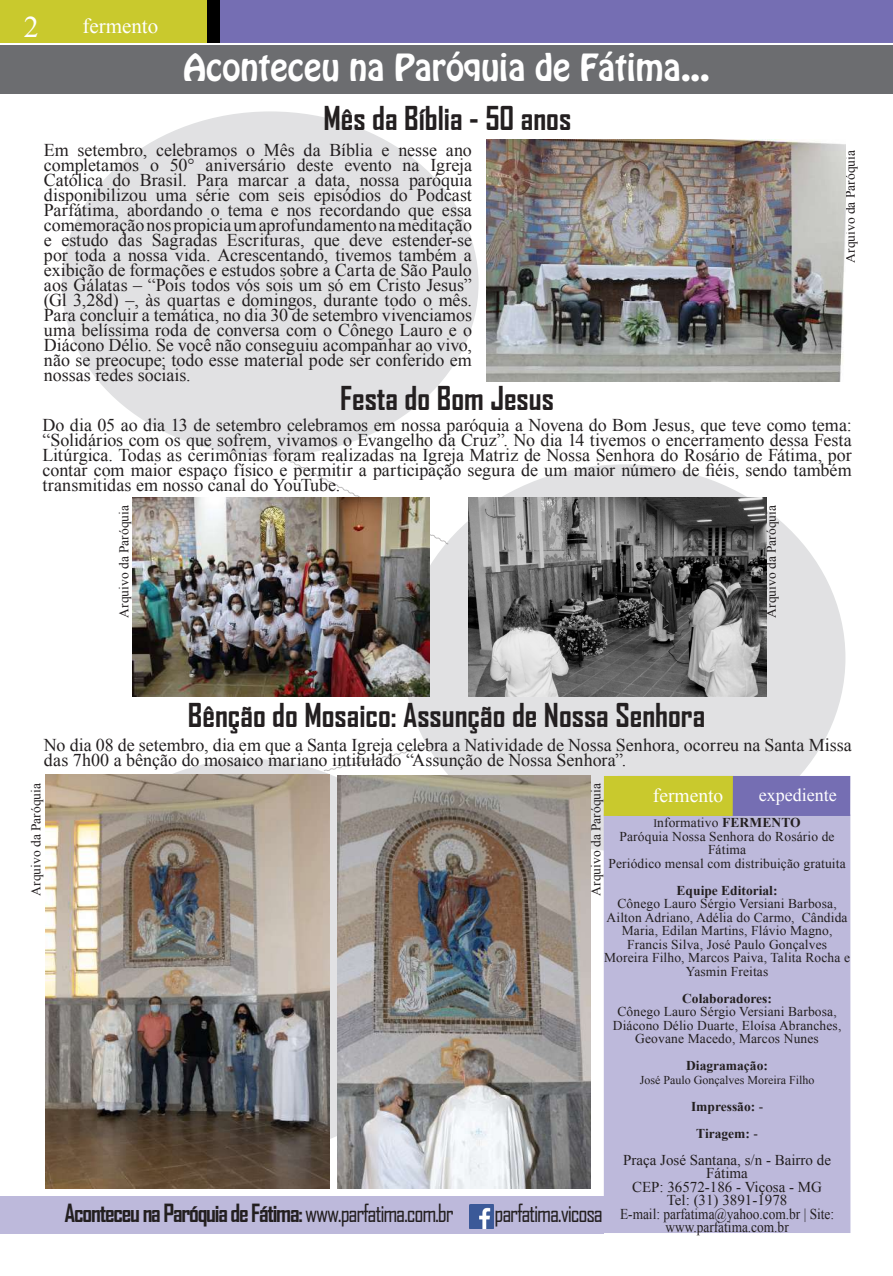
<style>
.page{position:relative;width:893px;height:1276px;background:#fff}
.page>*{position:absolute;margin:0;border:0;box-sizing:border-box;transform-origin:0 0}
.t1{font:33px "Hobo Std";color:#fff}
.t2{font:700 31.5px "Agency FB";color:#231f20}
.t3{font:30px "Times New Roman";color:#fff}
.t4{font:700 24px "Agency FB";letter-spacing:-.05em;color:#231f20}
.t5{font:24px "Agency FB";letter-spacing:-.05em;color:#231f20}
.t6{font:21px "Times New Roman";color:#fff}
.t7{font:19.5px "Times New Roman";color:#fff}
.t8{font:18px/15px "Times New Roman";color:#231f20;text-align:justify}
.t9{font:18px "Times New Roman";color:#fff}
.t10{font:15px/13.5px "Times New Roman";color:#231f20;text-align:center}
.t11{font:13.5px/13.5px "Times New Roman";letter-spacing:.01em;color:#231f20;text-align:center}
.t12{font:700 13.5px/27px "Times New Roman";color:#231f20;text-align:center}
.t13{font:12px "Times New Roman";color:#231f20}
.s1{font-size:11.25px}
.s2{font-weight:700}
.s3{font-weight:400}
</style>
<div class="page">
<div style="left:219px;top:0;width:674px;height:43px;background:#756eb3"></div>
<div style="left:0;top:0;width:207px;height:43px;background:#c9c92d"></div>
<div style="left:207px;top:0;width:12px;height:43px;background:#000"></div>
<div style="left:404px;top:465px;width:441px;height:385px;background:#e1e1e3;border-radius:50%"></div>
<div style="left:0;top:1196px;width:604px;height:37px;background:#bdb9db"></div>
<div style="left:604px;top:814px;width:246px;height:419px;background:#bdb9db"></div>
<div style="left:618px;top:776px;width:231px;height:39px;background:#756eb3"></div>
<div style="left:618px;top:776px;width:232px;height:40px;border:2px solid #756eb3"></div>
<div style="left:604px;top:776px;width:129px;height:40px;background:#c9c92d"></div>
<div style="left:0;top:46px;width:893px;height:48px;background:#6c6d70"></div>
<img style="left:470px;top:1204px;width:24px;height:24px">
<div style="left:63px;top:112px;width:415px;height:343px;background:#e1e1e3;border-radius:50%"></div>
<svg style="left:281px;top:456px;width:168px;height:88px"></svg>
<svg style="left:324px;top:746px;width:106px;height:25px"></svg>
<svg style="left:47px;top:759px;width:408px;height:394px;background:#d9d8d8"></svg>
<img style="left:486px;top:140px;width:359px;height:242px">
<img style="left:132px;top:498px;width:298px;height:198px">
<img style="left:469px;top:498px;width:297px;height:198px">
<img style="left:46px;top:775px;width:283px;height:413px">
<img style="left:337px;top:776px;width:253px;height:412px">
<h3 class="t3" style="left:24px;top:7px;width:17px">2</h3>
<p class="t6" style="left:82px;top:12px;width:77px">fermento</p>
<h1 class="t1" style="left:183px;top:45px;width:528px">Aconteceu na Paróquia de Fátima...</h1>
<h2 class="t2" style="left:323px;top:99px;width:249px">Mês da Bíblia - 50 anos</h2>
<p class="t8" style="left:44px;top:142px;width:430px">Em setembro, celebramos o Mês da Bíblia e nesse ano completamos o 50° aniversário deste evento na Igreja Católica do Brasil. Para marcar a data, nossa paróquia disponibilizou uma série com seis episódios do Podcast Parfátima, abordando o tema e nos recordando que essa comemoração nos propicia um aprofundamento na meditação e estudo das Sagradas Escrituras, que deve estender-se por toda a nossa vida. Acrescentando, tivemos também a exibição de formações e estudos sobre a Carta de São Paulo aos Gálatas – “Pois todos vós sois um só em Cristo Jesus” (Gl 3,28d) –, às quartas e domingos, durante todo o mês.<br>Para concluir a temática, no dia 30 de setembro vivenciamos uma belíssima roda de conversa com o Cônego Lauro e o Diácono Délio. Se você não conseguiu acompanhar ao vivo, não se preocupe; todo esse material pode ser conferido em nossas redes sociais.</p>
<h2 class="t2" style="left:340px;top:379px;width:215px">Festa do Bom Jesus</h2>
<p class="t11" style="left:843px;top:263px;width:114px;rotate:-90deg">Arquivo da Paróquia</p>
<p class="t8" style="left:43px;top:417px;width:811px">Do dia 05 ao dia 13 de setembro celebramos em nossa paróquia a Novena do Bom Jesus, que teve como tema: “Solidários com os que sofrem, vivamos o Evangelho da Cruz”. No dia 14 tivemos o encerramento dessa Festa Litúrgica. Todas as cerimônias foram realizadas na Igreja Matriz de Nossa Senhora do Rosário de Fátima, por contar com maior espaço físico e permitir a participação segura de um maior número de fiéis, sendo também transmitidas em nosso canal do YouTube.</p>
<p class="t11" style="left:117px;top:617px;width:114px;rotate:-90deg">Arquivo da Paróquia</p>
<p class="t11" style="left:764px;top:617px;width:114px;rotate:-90deg">Arquivo da Paróquia</p>
<h2 class="t2" style="left:188px;top:695px;width:519px">Bênção do Mosaico: Assunção de Nossa Senhora</h2>
<p class="t8" style="left:44px;top:736px;width:809px">No dia 08 de setembro, dia em que a Santa Igreja celebra a Natividade de Nossa Senhora, ocorreu na Santa Missa das 7h00 a bênção do mosaico mariano intitulado “Assunção de Nossa Senhora”.</p>
<p class="t11" style="left:589px;top:895px;width:114px;rotate:-90deg">Arquivo da Paróquia</p>
<p class="t11" style="left:29px;top:895px;width:114px;rotate:-90deg">Arquivo da Paróquia</p>
<p class="t7" style="left:653px;top:782px;width:72px">fermento</p>
<p class="t9" style="left:759px;top:782px;width:79px">expediente</p>
<p class="t11" style="left:608px;top:815px;width:239px"><span class="s1">I</span>nformativo <span class="s2">FERMENTO<br></span>Paróquia Nossa Senhora do Rosário de<br>Fátima<br>Periódico mensal com distribuição gratuita</p>
<p class="t12" style="left:677px;top:876px;width:102px">Equipe Editorial:</p>
<p class="t11" style="left:604px;top:896px;width:247px">Cônego Lauro Sérgio Versiani Barbosa, Ailton Adriano, Adélia do Carmo, Cândida Maria, Edilan Martins, Flávio Magno, Francis Silva, José Paulo Gonçalves Moreira Filho, Marcos Paiva, Talita Rocha e Yasmin Freitas</p>
<p class="t12" style="left:682px;top:984px;width:91px">Colaboradores:</p>
<p class="t11" style="left:613px;top:1004px;width:230px">Cônego Lauro Sérgio Versiani Barbosa,<br>Diácono Délio Duarte, Eloísa Abranches,<br>Geovane Macedo, Marcos Nunes</p>
<p class="t12" style="left:686px;top:1051px;width:83px">Diagramação:</p>
<p class="t13" style="left:640px;top:1071px;width:176px">José Paulo Gonçalves Moreira Filho</p>
<p class="t12" style="left:691px;top:1092px;width:74px">Impressão: <span class="s3">-<br></span>Tiragem: <span class="s3">-</span></p>
<p class="t10" style="left:620px;top:1152px;width:216px">Praça José Santana, s/n - Bairro de<br>Fátima<br>CEP: 36572-186 - Viçosa - MG<br>Tel: (31) 3891-1978<br>E-mail: parfatima@yahoo.com.br | Site: www.parfatima.com.br</p>
<h3 class="t4" style="left:65px;top:1197px;width:391px">Aconteceu na Paróquia de Fátima: <span class="s3">www.parfatima.com.br</span></h3>
<h3 class="t5" style="left:495px;top:1198px;width:110px">parfatima.vicosa</h3>
</div>
